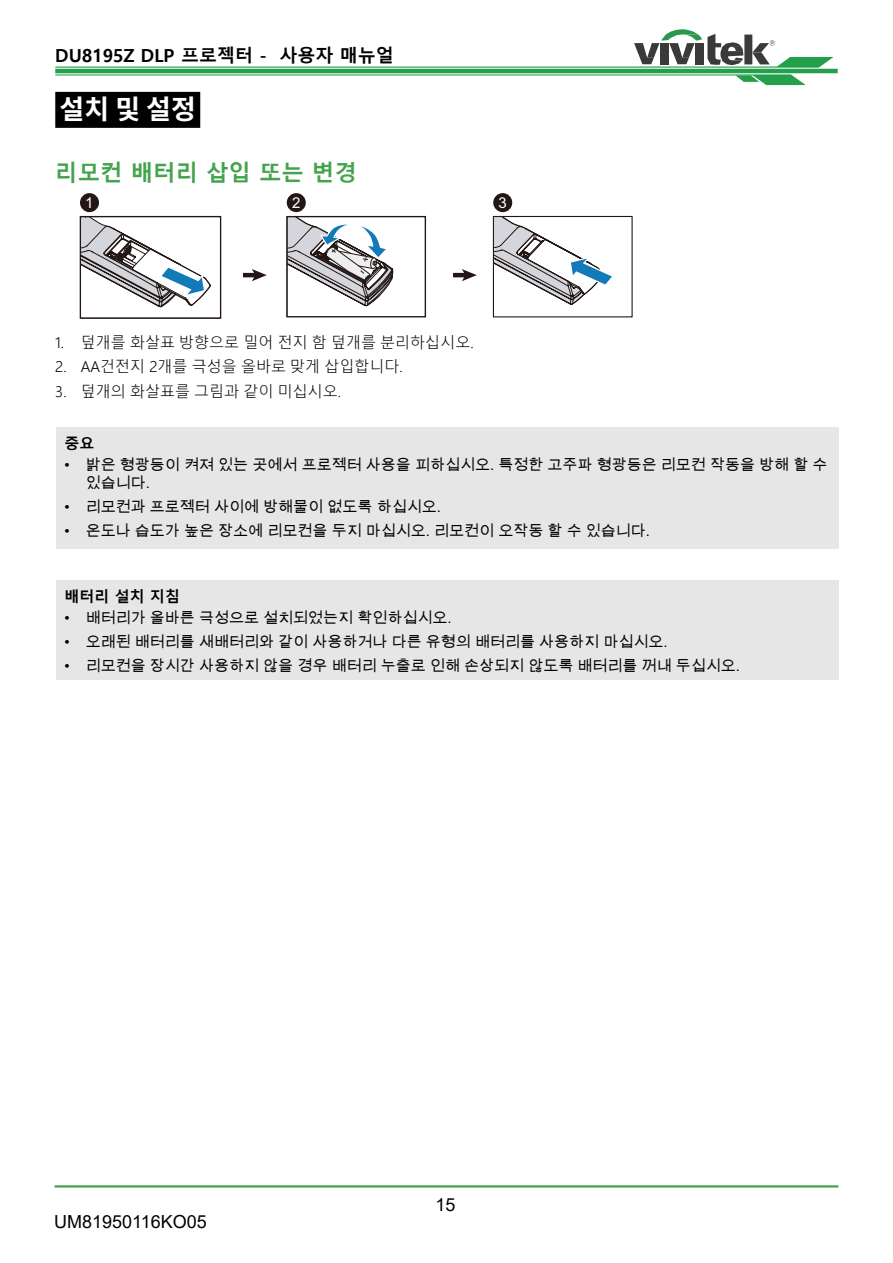
<style>
.page{position:relative;width:893px;height:1263px;background:#fff}
.page>*{position:absolute;margin:0;border:0;box-sizing:border-box;transform-origin:0 0}
.Topic_1{font:700 27px "Noto Sans KR";color:#fff}
.Topic_2{font:700 22.5px "Malgun Gothic";color:#44a34c}
.t1{font:700 18px "Malgun Gothic";color:#000}
.t2{font:18px "Arial";color:#000}
.t3{font:15px/18px "Arial Unicode MS";color:#000}
.t4{font:300 15px "Malgun Gothic";color:#000}
.Content_Bold{font:700 15px "Malgun Gothic";color:#000}
.t5{font:15px "Arial";color:#fff}
</style>
<div class="page">
<hr style="left:55px;top:69px;width:783px;height:4px;background:#24a04d">
<svg style="left:55px;top:74px;width:751px;height:11px"></svg>
<svg style="left:55px;top:29px;width:779px;height:39px"></svg>
<hr style="left:55px;top:1185px;width:783px;height:2px;background:#44a34c">
<div style="left:55px;top:92px;width:145px;height:36px;background:#000"></div>
<svg style="left:82px;top:218px;width:129px;height:89px"></svg>
<div style="left:80px;top:216px;width:141px;height:103px;border:1px solid #221714"></div>
<svg style="left:288px;top:218px;width:105px;height:88px"></svg>
<div style="left:286px;top:216px;width:140px;height:101px;border:1px solid #221714"></div>
<svg style="left:495px;top:218px;width:117px;height:87px"></svg>
<div style="left:493px;top:216px;width:140px;height:101px;border:1px solid #221714"></div>
<svg style="left:243px;top:269px;width:24px;height:12px"></svg>
<svg style="left:453px;top:269px;width:24px;height:12px"></svg>
<div style="left:80px;top:193px;width:19px;height:19px;background:#221714;border-radius:50%"></div>
<div style="left:287px;top:193px;width:19px;height:19px;background:#221714;border-radius:50%"></div>
<div style="left:493px;top:193px;width:19px;height:19px;background:#221714;border-radius:50%"></div>
<div style="left:56px;top:427px;width:782px;height:122px;background:#e6e6e6"></div>
<div style="left:56px;top:580px;width:782px;height:100px;background:#e6e6e6"></div>
<p class="t1" style="left:55px;top:44px;width:340px">DU8195Z DLP 프로젝터 - 사용자 매뉴얼</p>
<p class="Topic_1" style="left:60px;top:94px;width:138px">설치 및 설정</p>
<p class="Topic_2" style="left:55px;top:160px;width:303px">리모컨 배터리 삽입 또는 변경</p>
<p class="t5" style="left:85px;top:193px;width:10px">1</p>
<p class="t5" style="left:292px;top:193px;width:10px">2</p>
<p class="t5" style="left:499px;top:193px;width:10px">3</p>
<p class="t4" style="left:55px;top:333px;width:420px">1. 덮개를 화살표 방향으로 밀어 전지 함 덮개를 분리하십시오.</p>
<p class="t4" style="left:55px;top:358px;width:349px">2. AA건전지 2개를 극성을 올바로 맞게 삽입합니다.</p>
<p class="t4" style="left:55px;top:383px;width:287px">3. 덮개의 화살표를 그림과 같이 미십시오.</p>
<p class="Content_Bold" style="left:65px;top:435px;width:31px">중요</p>
<p class="t3" style="left:86px;top:455px;width:743px;text-indent:-21px">• 밝은 형광등이 켜져 있는 곳에서 프로젝터 사용을 피하십시오. 특정한 고주파 형광등은 리모컨 작동을 방해 할 수 있습니다.</p>
<p class="t3" style="left:65px;top:497px;width:378px">• 리모컨과 프로젝터 사이에 방해물이 없도록 하십시오.</p>
<p class="t3" style="left:65px;top:521px;width:587px">• 온도나 습도가 높은 장소에 리모컨을 두지 마십시오. 리모컨이 오작동 할 수 있습니다.</p>
<p class="Content_Bold" style="left:65px;top:588px;width:117px">배터리 설치 지침</p>
<p class="t3" style="left:65px;top:609px;width:389px">• 배터리가 올바른 극성으로 설치되었는지 확인하십시오.</p>
<p class="t3" style="left:65px;top:633px;width:604px">• 오래된 배터리를 새배터리와 같이 사용하거나 다른 유형의 배터리를 사용하지 마십시오.</p>
<p class="t3" style="left:65px;top:657px;width:677px">• 리모컨을 장시간 사용하지 않을 경우 배터리 누출로 인해 손상되지 않도록 배터리를 꺼내 두십시오.</p>
<p class="t2" style="left:54px;top:1209px;width:154px">UM81950116KO05</p>
<p class="t2" style="left:435px;top:1192px;width:22px">15</p>
</div>
